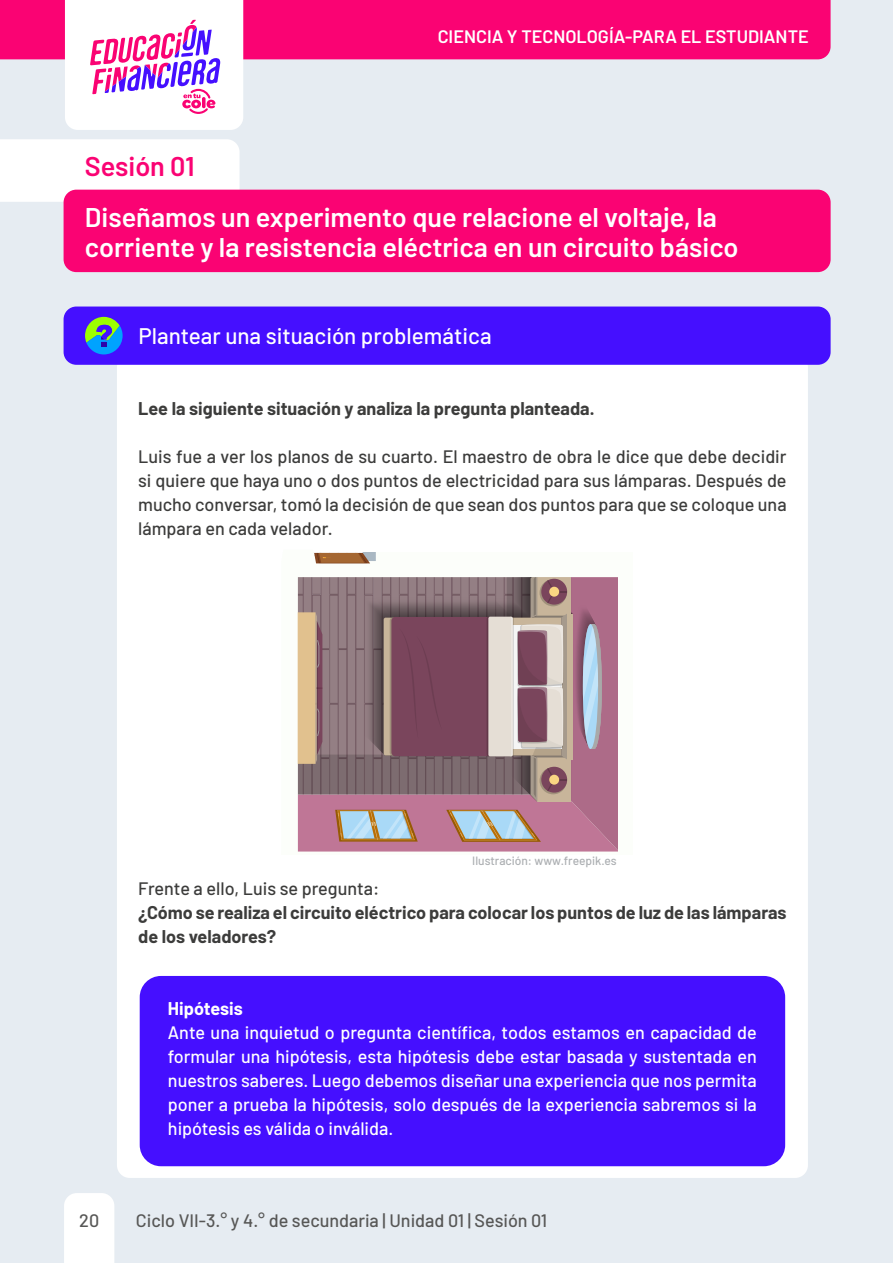
<style>
.page{position:relative;width:893px;height:1263px;background:#e6ecf2}
.page>*{position:absolute;margin:0;border:0;box-sizing:border-box;transform-origin:0 0}
.t1{font:600 27px/30px "Barlow";color:#fff}
.t2{font:600 27px "Barlow";color:#fa0373}
.t3{font:500 22.5px "Barlow";color:#fff}
.t4{font:500 18px/24px "Barlow";color:#fff;text-align:justify}
.t5{font:500 18px/24px "Barlow";color:#3c3c3b;text-align:justify}
.t6{font:700 18px/24px "Barlow";color:#3c3c3b}
.t7{font:500 18px "Barlow";color:#575756}
.t8{font:600 18px "Barlow";color:#fff}
.t9{font:700 18px "Barlow";color:#fff}
.t10{font:500 12px "Barlow";color:#acafb2}
</style>
<div class="page">
<div style="left:0;top:0;width:831px;height:59px;background:#fa0373"></div>
<svg style="left:65px;top:0;width:178px;height:130px"></svg>
<div style="left:64px;top:1193px;width:50px;height:70px;background:#fff"></div>
<div style="left:117px;top:354px;width:691px;height:824px;background:#fff;border-radius:13px"></div>
<div style="left:140px;top:976px;width:645px;height:190px;background:#450fff;border-radius:21px"></div>
<div style="left:0;top:139px;width:240px;height:63px;background:#fff"></div>
<div style="left:64px;top:190px;width:767px;height:82px;background:#fa0373;border-radius:13px"></div>
<div style="left:64px;top:306px;width:767px;height:59px;background:#450fff;border-radius:13px"></div>
<svg style="left:85px;top:317px;width:38px;height:37px"></svg>
<svg style="left:297px;top:552px;width:321px;height:300px"></svg>
<div style="left:475px;top:552px;width:111px;height:16px;background:#fcfefa"></div>
<h1 class="t2" style="left:85px;top:146px;width:111px">Sesión 01</h1>
<p class="t8" style="left:438px;top:23px;width:373px">CIENCIA Y TECNOLOGÍA-PARA EL ESTUDIANTE</p>
<h1 class="t1" style="left:85px;top:200px;width:655px">Diseñamos un experimento que relacione el voltaje, la corriente y la resistencia eléctrica en un circuito básico</h1>
<p class="t3" style="left:138px;top:320px;width:355px">Plantear una situación problemática</p>
<p class="t6" style="left:138px;top:395px;width:458px">Lee la siguiente situación y analiza la pregunta planteada.</p>
<p class="t5" style="left:138px;top:443px;width:650px">Luis fue a ver los planos de su cuarto. El maestro de obra le dice que debe decidir si quiere que haya uno o dos puntos de electricidad para sus lámparas. Después de mucho conversar, tomó la decisión de que sean dos puntos para que se coloque una lámpara en cada velador.</p>
<p class="t10" style="left:472px;top:852px;width:146px">Ilustración: www.freepik.es</p>
<p class="t5" style="left:138px;top:875px;width:243px">Frente a ello, Luis se pregunta:</p>
<p class="t6" style="left:138px;top:899px;width:650px">¿Cómo se realiza el circuito eléctrico para colocar los puntos de luz de las lámparas de los veladores?</p>
<p class="t7" style="left:79px;top:1207px;width:21px">20</p>
<p class="t9" style="left:168px;top:995px;width:76px">Hipótesis</p>
<p class="t4" style="left:168px;top:1019px;width:590px">Ante una inquietud o pregunta científica, todos estamos en capacidad de formular una hipótesis, esta hipótesis debe estar basada y sustentada en nuestros saberes. Luego debemos diseñar una experiencia que nos permita poner a prueba la hipótesis, solo después de la experiencia sabremos si la hipótesis es válida o inválida.</p>
<p class="t7" style="left:136px;top:1207px;width:413px">Ciclo VII-3.° y 4.° de secundaria | Unidad 01 | Sesión 01</p>
</div>
